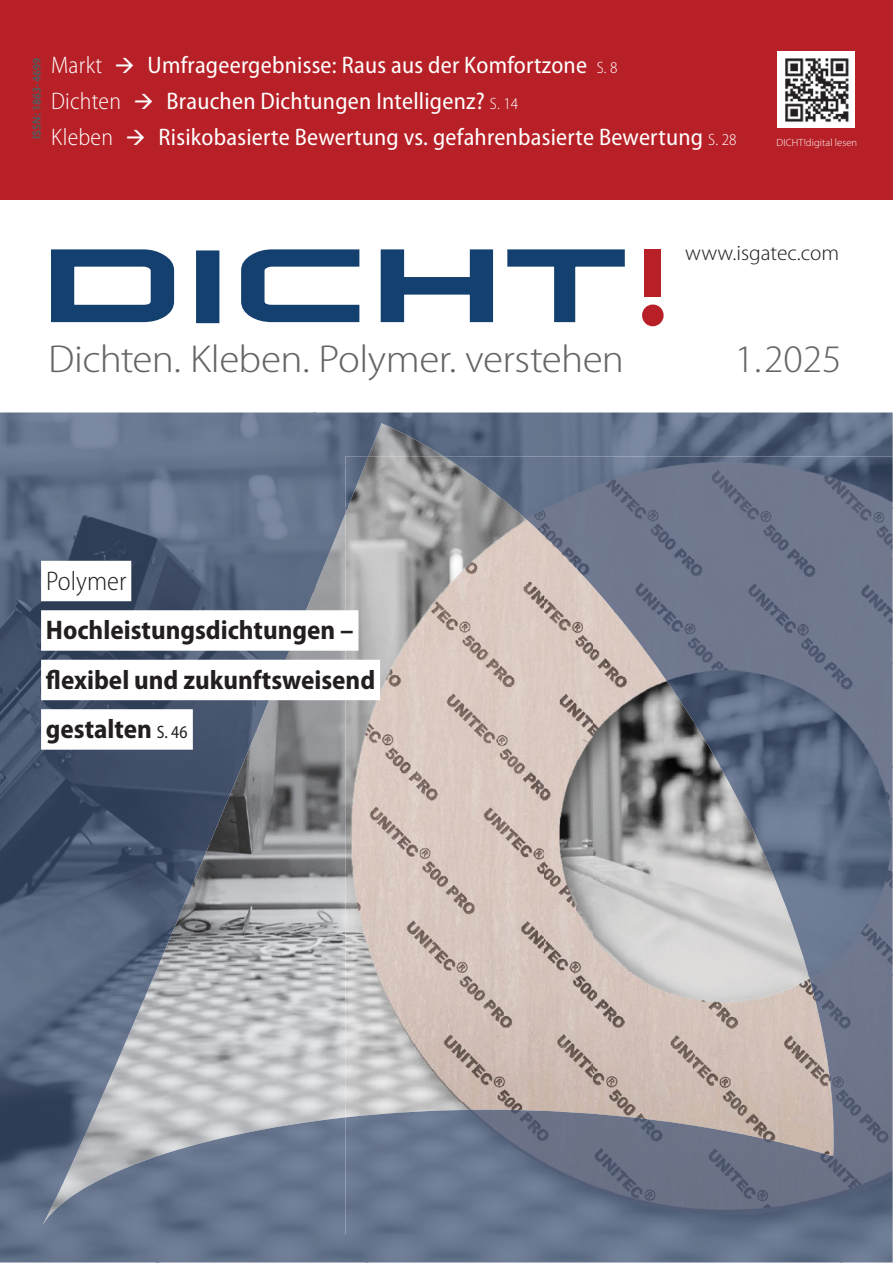
<style>
.page{position:relative;width:893px;height:1263px;background:#fff}
.page>*{position:absolute;margin:0;border:0;box-sizing:border-box;transform-origin:0 0}
.t1{font:300 semi-condensed 39.15px "Myriad Pro";letter-spacing:-.015em;color:#636566;scale:1.17 1}
.t2{font:300 semi-condensed 39.15px "Myriad Pro";letter-spacing:-.015em;color:#636566;scale:1.1 1}
.t3{font:700 semi-condensed 27px/49.5px "Myriad Pro";color:#231f20}
.t4{font:300 semi-condensed 27px "Myriad Pro";color:#231f20}
.t5{font:semi-condensed 24px "Myriad Pro";letter-spacing:.01em;color:#fff}
.t6{font:300 semi-condensed 24px "Myriad Pro";letter-spacing:.01em;color:#fff}
.t7{font:300 semi-condensed 21.6px "Myriad Pro";color:#231f20;scale:1.1 1}
.t8{font:700 semi-condensed 12px "Myriad Pro";letter-spacing:.01em;color:#58595b}
.t9{font:300 10.5px "Myriad Pro";letter-spacing:.01em;color:#fff}
.s1{font-weight:300;font-size:16.5px}
.s2{font-weight:400;font-size:18px}
</style>
<div class="page">
<img style="left:158px;top:592px;width:187px;height:511px">
<img style="left:345px;top:508px;width:199px;height:601px">
<img style="left:544px;top:612px;width:50px;height:497px">
<img style="left:594px;top:664px;width:50px;height:445px">
<img style="left:644px;top:768px;width:50px;height:341px">
<img style="left:694px;top:768px;width:50px;height:341px">
<img style="left:744px;top:975px;width:49px;height:155px">
<div style="left:0;top:0;width:893px;height:200px;background:#b72026"></div>
<svg style="left:642px;top:304px;width:22px;height:23px"></svg>
<svg style="left:51px;top:249px;width:124px;height:74px"></svg>
<svg style="left:241px;top:249px;width:119px;height:74px"></svg>
<svg style="left:380px;top:249px;width:114px;height:74px"></svg>
<svg style="left:507px;top:249px;width:118px;height:74px"></svg>
<div style="left:644px;top:249px;width:17px;height:48px;background:#b72026"></div>
<div style="left:199px;top:253px;width:18px;height:68px;background:#14406f"></div>
<div style="left:196px;top:250px;width:23px;height:73px;border:5px solid #14406f"></div>
<img style="left:778px;top:51px;width:76px;height:77px">
<img style="left:0;top:413px;width:315px;height:319px">
<img style="left:314px;top:413px;width:579px;height:51px">
<img style="left:314px;top:464px;width:32px;height:128px">
<img style="left:842px;top:1234px;width:51px;height:29px">
<img style="left:0;top:730px;width:210px;height:268px">
<img style="left:209px;top:730px;width:49px;height:116px">
<img style="left:0;top:997px;width:158px;height:266px">
<img style="left:157px;top:1103px;width:211px;height:160px">
<img style="left:366px;top:1234px;width:476px;height:29px">
<img style="left:345px;top:456px;width:548px;height:52px">
<svg style="left:345px;top:507px;width:4px;height:7px"></svg>
<img style="left:494px;top:507px;width:399px;height:53px">
<img style="left:544px;top:559px;width:349px;height:53px">
<img style="left:594px;top:611px;width:299px;height:53px">
<img style="left:643px;top:663px;width:250px;height:105px">
<img style="left:719px;top:767px;width:174px;height:52px">
<img style="left:743px;top:819px;width:150px;height:156px">
<img style="left:793px;top:975px;width:100px;height:259px">
<img style="left:345px;top:1109px;width:399px;height:125px">
<img style="left:743px;top:1130px;width:50px;height:104px">
<div style="left:41px;top:561px;width:90px;height:40px;background:#fff"></div>
<div style="left:41px;top:610px;width:317px;height:41px;background:#fff"></div>
<div style="left:41px;top:660px;width:339px;height:40px;background:#fff"></div>
<div style="left:41px;top:709px;width:152px;height:41px;background:#fff"></div>
<p class="t8" style="left:32px;top:139px;width:83px;rotate:-90deg">ISSN: 1863-4699</p>
<p class="t6" style="left:51px;top:51px;width:53px">Markt</p>
<p class="t5" style="left:148px;top:56px;width:471px">Umfrageergebnisse: Raus aus der Komfortzone <span class="s1">S. 8</span></p>
<p class="t6" style="left:51px;top:87px;width:71px">Dichten</p>
<p class="t5" style="left:167px;top:92px;width:353px">Brauchen Dichtungen Intelligenz? <span class="s1">S. 14</span></p>
<p class="t6" style="left:51px;top:123px;width:63px">Kleben</p>
<p class="t5" style="left:158px;top:128px;width:580px">Risikobasierte Bewertung vs. gefahrenbasierte Bewertung <span class="s1">S. 28</span></p>
<p class="t9" style="left:776px;top:139px;width:82px">DICHT!digital lesen</p>
<p class="t7" style="left:685px;top:240px;width:142px">www.isgatec.com</p>
<h1 class="t1" style="left:48px;top:336px;width:494px">Dichten. Kleben. Polymer. verstehen</h1>
<h1 class="t2" style="left:735px;top:336px;width:98px">1.2025</h1>
<p class="t4" style="left:46px;top:565px;width:82px">Polymer</p>
<p class="t3" style="left:46px;top:608px;width:331px">Hochleistungsdichtungen – flexibel und zukunftsweisend gestalten <span class="s2">S. 46</span></p>
</div>
